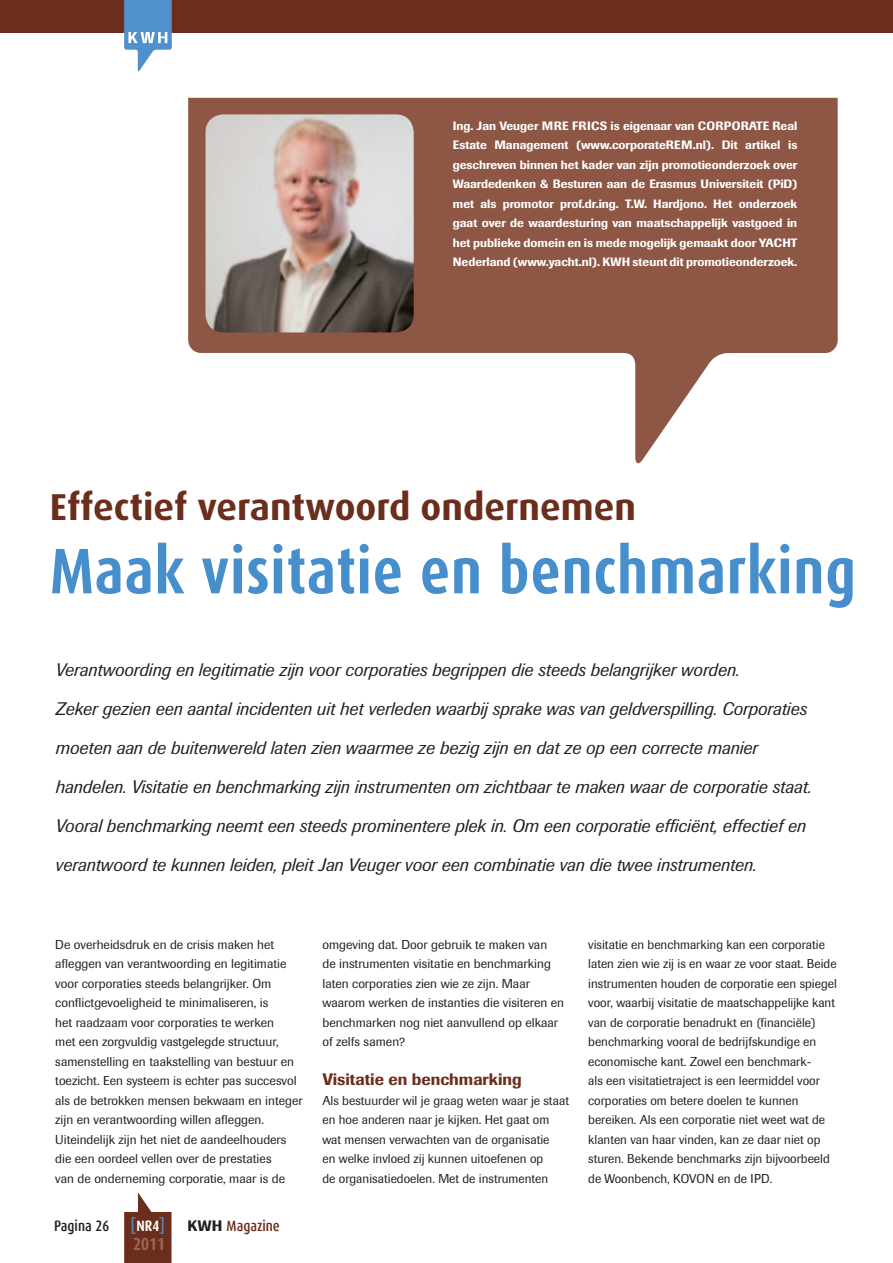
<style>
.page{position:relative;width:893px;height:1263px;background:#fff}
.page>*{position:absolute;margin:0;border:0;box-sizing:border-box;transform-origin:0 0}
.t1{font:700 64.5px "Dax Condensed";letter-spacing:.01em;color:#468fcc}
.t2{font:700 37.5px "Dax Pro";color:#6b2e1c}
.t3{font:italic 18px/39px "Imago";color:#231f20}
.t4{font:700 17.55px "Dax Condensed";color:#9b6856}
.t5{font:500 16.5px "Imago";color:#6b2e1c}
.t6{font:500 15px "Dax Condensed";color:#231f20}
.t7{font:12.75px/19.5px "Imago";color:#231f20}
.t8{font:500 12px/19.5px "Imago";color:#fff;text-align:justify}
.s1{font-family:"Imago";font-weight:400;font-size:19.5px;color:#5090cc}
.s2{font-weight:700;color:#fff}
.s3{font-family:"Imago"}
.s4{color:#6b2e1c}
</style>
<div class="page">
<svg style="left:188px;top:98px;width:650px;height:366px;fill:#8d5645"></svg>
<svg style="left:124px;top:1192px;width:48px;height:71px"></svg>
<div style="left:0;top:0;width:893px;height:32px;background:#6b2e1c"></div>
<img style="left:206px;top:114px;width:208px;height:218px">
<svg style="left:124px;top:0;width:48px;height:72px"></svg>
<p class="t8" style="left:453px;top:116px;width:346px">Ing. Jan Veuger MRE FRICS is eigenaar van CORPORATE Real Estate Management (www.corporateREM.nl). Dit artikel is geschreven binnen het kader van zijn promotieonderzoek over Waardedenken &amp; Besturen aan de Erasmus Universiteit (PiD) met als promotor prof.dr.ing. T.W. Hardjono. Het onderzoek gaat over de waardesturing van maatschappelijk vastgoed in het publieke domein en is mede mogelijk gemaakt door YACHT Nederland (www.yacht.nl). KWH steunt dit promotieonderzoek.</p>
<h2 class="t2" style="left:50px;top:483px;width:588px">Effectief verantwoord ondernemen</h2>
<h1 class="t1" style="left:50px;top:535px;width:807px">Maak visitatie en benchmarking</h1>
<p class="t3" style="left:55px;top:650px;width:757px">Verantwoording en legitimatie zijn voor corporaties begrippen die steeds belangrijker worden.<br>Zeker gezien een aantal incidenten uit het verleden waarbij sprake was van geldverspilling. Corporaties moeten aan de buitenwereld laten zien waarmee ze bezig zijn en dat ze op een correcte manier handelen. Visitatie en benchmarking zijn instrumenten om zichtbaar te maken waar de corporatie staat.<br>Vooral benchmarking neemt een steeds prominentere plek in. Om een corporatie efficiënt, effectief en verantwoord te kunnen leiden, pleit Jan Veuger voor een combinatie van die twee instrumenten.</p>
<p class="t7" style="left:55px;top:935px;width:249px">De overheidsdruk en de crisis maken het afleggen van verantwoording en legitimatie voor corporaties steeds belangrijker. Om conflictgevoeligheid te minimaliseren, is<br>het raadzaam voor corporaties te werken<br>met een zorgvuldig vastgelegde structuur, samenstelling en taakstelling van bestuur en toezicht. Een systeem is echter pas succesvol als de betrokken mensen bekwaam en integer zijn en verantwoording willen afleggen.<br>Uiteindelijk zijn het niet de aandeelhouders die een oordeel vellen over de prestaties<br>van de onderneming corporatie, maar is de</p>
<p class="t7" style="left:322px;top:935px;width:243px">omgeving dat. Door gebruik te maken van<br>de instrumenten visitatie en benchmarking laten corporaties zien wie ze zijn. Maar waarom werken de instanties die visiteren en benchmarken nog niet aanvullend op elkaar of zelfs samen?</p>
<p class="t5" style="left:322px;top:1069px;width:201px">Visitatie en benchmarking</p>
<p class="t7" style="left:322px;top:1091px;width:248px">Als bestuurder wil je graag weten waar je staat en hoe anderen naar je kijken. Het gaat om wat mensen verwachten van de organisatie<br>en welke invloed zij kunnen uitoefenen op<br>de organisatiedoelen. Met de instrumenten</p>
<p class="t6" style="left:54px;top:1217px;width:227px">Pagina 26 <span class="s1">[</span><span class="s2">NR4</span><span class="s1">]</span> <span class="s3">KWH</span> <span class="s4">Magazine</span></p>
<h3 class="t4" style="left:133px;top:1234px;width:33px">2011</h3>
<p class="t7" style="left:588px;top:935px;width:250px">visitatie en benchmarking kan een corporatie laten zien wie zij is en waar ze voor staat. Beide instrumenten houden de corporatie een spiegel voor, waarbij visitatie de maatschappelijke kant van de corporatie benadrukt en (financiële) benchmarking vooral de bedrijfskundige en economische kant. Zowel een benchmark-<br>als een visitatietraject is een leermiddel voor corporaties om betere doelen te kunnen bereiken. Als een corporatie niet weet wat de klanten van haar vinden, kan ze daar niet op sturen. Bekende benchmarks zijn bijvoorbeeld de Woonbench, KOVON en de IPD.</p>
</div>
